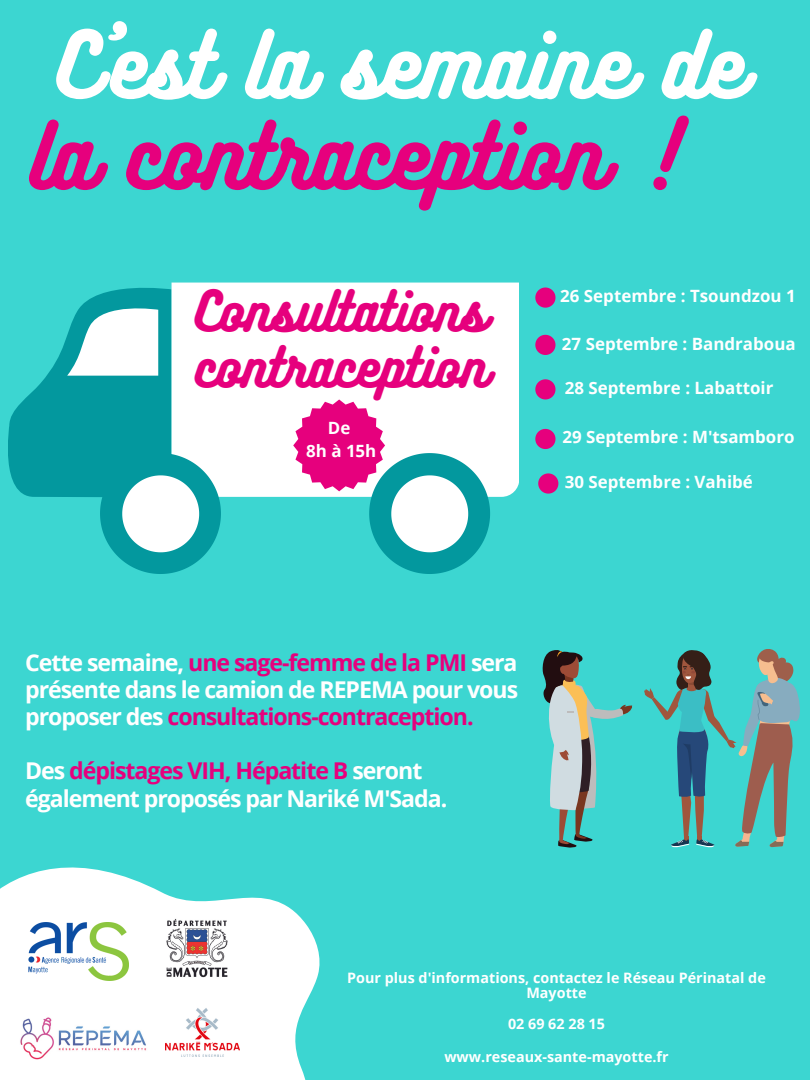
<style>
.page{position:relative;width:810px;height:1080px;background:#3cd6d1}
.page>*{position:absolute;margin:0;border:0;box-sizing:border-box;transform-origin:0 0}
.t1{font:81.25px "Bukhari Script";color:#fff}
.t2{font:81.25px "Bukhari Script";color:#e6007d}
.t3{font:49.69px/55.3px "Bukhari Script";color:#e6007d}
.t4{font:700 23.12px/27.2px "Open Sans";letter-spacing:-.045em;color:#fff;text-align:justify}
.t5{font:700 16.94px/23.2px "Open Sans";color:#fff;text-align:center}
.t6{font:700 14.38px/15.5px "Open Sans";color:#fff;text-align:center}
.s1{color:#e6007d}
</style>
<div class="page">
<svg style="left:8px;top:283px;width:164px;height:214px;fill:#03989e"></svg>
<div style="left:172px;top:283px;width:346px;height:214px;background:#fff"></div>
<svg style="left:100px;top:453px;width:121px;height:121px;background:#66c4c7"></svg>
<div style="left:267px;top:360px;width:142px;height:44px;background:#fff;border-radius:2px"></div>
<div style="left:316px;top:311px;width:44px;height:142px;background:#fff;border-radius:2px"></div>
<svg style="left:67px;top:301px;width:91px;height:75px;background:#b9e3e5"></svg>
<svg style="left:542px;top:650px;width:91px;height:198px"></svg>
<svg style="left:644px;top:649px;width:156px;height:199px"></svg>
<svg style="left:535px;top:288px;width:20px;height:20px"></svg>
<svg style="left:535px;top:335px;width:20px;height:20px"></svg>
<svg style="left:535px;top:379px;width:20px;height:20px"></svg>
<svg style="left:535px;top:429px;width:20px;height:20px"></svg>
<svg style="left:538px;top:473px;width:20px;height:21px"></svg>
<svg style="left:0;top:867px;width:320px;height:213px;fill:#fff"></svg>
<img style="left:29px;top:923px;width:99px;height:57px">
<img style="left:165px;top:917px;width:64px;height:63px">
<img style="left:20px;top:1016px;width:127px;height:43px">
<img style="left:165px;top:1007px;width:75px;height:50px">
<svg style="left:293px;top:399px;width:197px;height:175px"></svg>
<h1 class="t1" style="left:58px;top:12px;width:688px">C’est la semaine de</h1>
<h1 class="t2" style="left:30px;top:103px;width:651px">la contraception !</h1>
<h2 class="t3" style="left:195px;top:282px;width:295px">Consultations contraception</h2>
<p class="t5" style="left:306px;top:416px;width:72px">De<br>8h à 15h</p>
<p class="t5" style="left:560px;top:284px;width:237px">26 Septembre : Tsoundzou 1</p>
<p class="t5" style="left:562px;top:332px;width:235px">27 Septembre : Bandraboua</p>
<p class="t5" style="left:565px;top:376px;width:210px">28 Septembre : Labattoir</p>
<p class="t5" style="left:562px;top:425px;width:234px">29 Septembre : M'tsamboro</p>
<p class="t5" style="left:565px;top:470px;width:190px">30 Septembre : Vahibé</p>
<p class="t4" style="left:25px;top:648px;width:495px">Cette semaine, <span class="s1">une sage-femme de la PMI</span> sera présente dans le camion de REPEMA pour vous proposer des <span class="s1">consultations-contraception.</span></p>
<p class="t4" style="left:25px;top:757px;width:424px">Des <span class="s1">dépistages VIH, Hépatite B</span> seront également proposés par Nariké M'Sada.</p>
<p class="t6" style="left:347px;top:970px;width:420px">Pour plus d'informations, contactez le Réseau Périnatal de<br>Mayotte</p>
<p class="t6" style="left:508px;top:1016px;width:98px">02 69 62 28 15</p>
<p class="t6" style="left:444px;top:1048px;width:226px">www.reseaux-sante-mayotte.fr</p>
</div>
